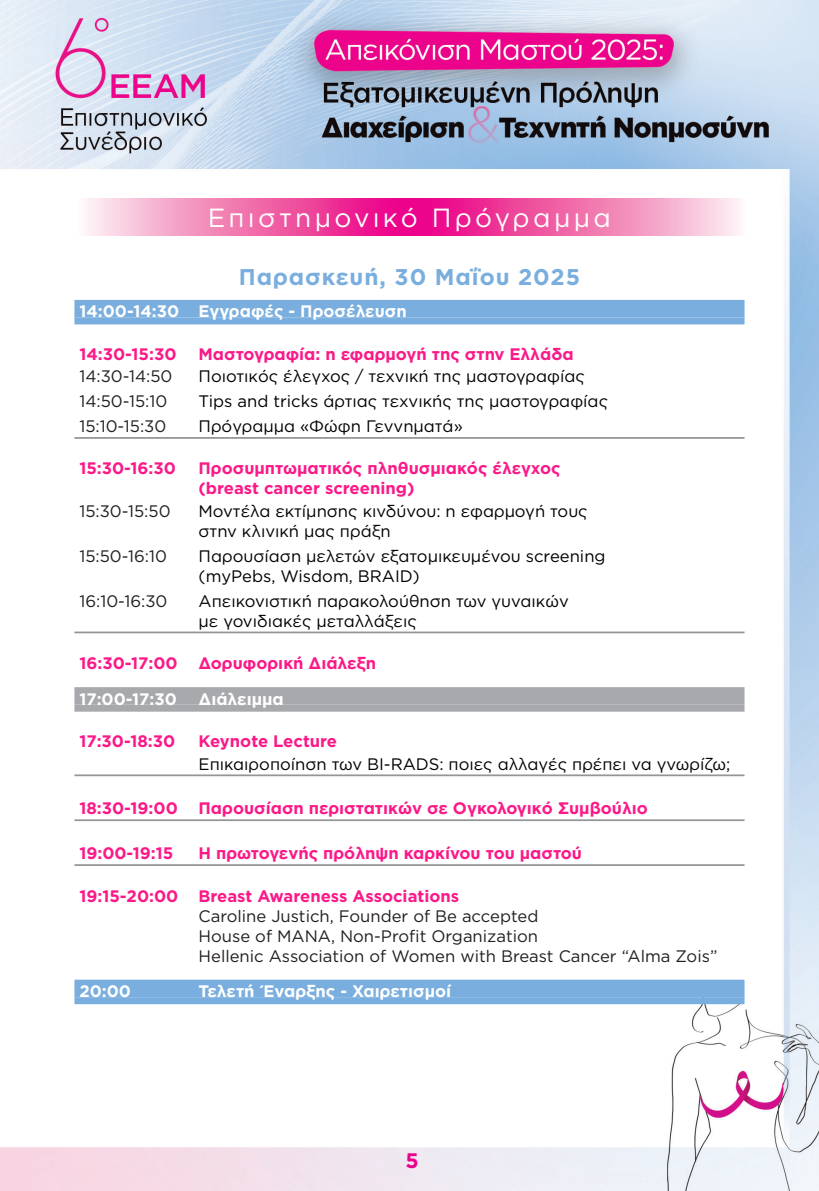
<style>
.page{position:relative;width:819px;height:1191px;background:#fff}
.page>*{position:absolute;margin:0;border:0;box-sizing:border-box;transform-origin:0 0}
.t1{font:26.25px "Gotham Greek";letter-spacing:.13em;color:#fff}
.t2{font:700 22.75px "Gotham Greek";letter-spacing:.04em;color:#79aede}
.t3{font:700 21px "Gotham Greek";color:#ed028c}
.t4{font:16.62px/19.9px "Gotham Greek";color:#000}
.t5{font:700 16.62px/19.9px "Gotham Greek";color:#fb1988}
.t6{font:16.62px/19.9px "Gotham Greek";color:#231f20}
.t7{font:700 16.62px "Gotham Greek";color:#fff}
</style>
<div class="page">
<img style="left:0;top:0;width:819px;height:1191px">
<svg style="left:74px;top:198px;width:670px;height:38px"></svg>
<div style="left:74px;top:300px;width:670px;height:17px;background:#79aede"></div>
<div style="left:74px;top:317px;width:670px;height:7px;background:#79aede"></div>
<hr style="left:74px;top:437px;width:670px;height:2px;background:#939598">
<hr style="left:74px;top:631px;width:670px;height:2px;background:#939598">
<div style="left:74px;top:687px;width:670px;height:17px;background:#a8a9ad"></div>
<div style="left:74px;top:704px;width:670px;height:7px;background:#a8a9ad"></div>
<hr style="left:74px;top:774px;width:670px;height:2px;background:#939598">
<hr style="left:74px;top:819px;width:670px;height:2px;background:#939598">
<hr style="left:74px;top:864px;width:670px;height:2px;background:#939598">
<div style="left:74px;top:979px;width:670px;height:18px;background:#79aede"></div>
<div style="left:74px;top:997px;width:670px;height:7px;background:#79aede"></div>
<p class="t1" style="left:208px;top:203px;width:404px">Επιστημονικό Πρόγραμμα</p>
<p class="t2" style="left:239px;top:263px;width:342px">Παρασκευή, 30 Μαΐου 2025</p>
<p class="t7" style="left:79px;top:302px;width:329px">14:00-14:30 Εγγραφές - Προσέλευση</p>
<p class="t5" style="left:79px;top:343px;width:99px">14:30-15:30</p>
<p class="t5" style="left:198px;top:343px;width:376px">Μαστογραφία: η εφαρμογή της στην Ελλάδα</p>
<p class="t6" style="left:79px;top:366px;width:95px">14:30-14:50</p>
<p class="t4" style="left:198px;top:366px;width:388px">Ποιοτικός έλεγχος / τεχνική της μαστογραφίας</p>
<p class="t6" style="left:79px;top:391px;width:89px">14:50-15:10</p>
<p class="t4" style="left:198px;top:391px;width:411px">Tips and tricks άρτιας τεχνικής της μαστογραφίας</p>
<p class="t6" style="left:79px;top:416px;width:88px">15:10-15:30</p>
<p class="t4" style="left:198px;top:416px;width:266px">Πρόγραμμα «Φώφη Γεννηματά»</p>
<p class="t5" style="left:79px;top:458px;width:98px">15:30-16:30</p>
<p class="t5" style="left:198px;top:458px;width:363px">Προσυμπτωματικός πληθυσμιακός έλεγχος (breast cancer screening)</p>
<p class="t6" style="left:79px;top:501px;width:93px">15:30-15:50</p>
<p class="t4" style="left:198px;top:501px;width:390px">Μοντέλα εκτίμησης κινδύνου: η εφαρμογή τους στην κλινική μας πράξη</p>
<p class="t6" style="left:79px;top:545px;width:89px">15:50-16:10</p>
<p class="t4" style="left:198px;top:545px;width:408px">Παρουσίαση μελετών εξατομικευμένου screening (myPebs, Wisdom, BRAID)</p>
<p class="t6" style="left:79px;top:590px;width:90px">16:10-16:30</p>
<p class="t4" style="left:198px;top:590px;width:372px">Απεικονιστική παρακολούθηση των γυναικών με γονιδιακές μεταλλάξεις</p>
<p class="t5" style="left:79px;top:652px;width:100px">16:30-17:00</p>
<p class="t5" style="left:198px;top:652px;width:179px">Δορυφορική Διάλεξη</p>
<p class="t7" style="left:79px;top:689px;width:99px">17:00-17:30</p>
<p class="t7" style="left:198px;top:689px;width:87px">Διάλειμμα</p>
<p class="t5" style="left:79px;top:731px;width:97px">17:30-18:30</p>
<p class="t5" style="left:198px;top:731px;width:140px">Keynote Lecture</p>
<p class="t4" style="left:198px;top:753px;width:533px">Επικαιρoποίηση των BI-RADS: ποιες αλλαγές πρέπει να γνωρίζω;</p>
<p class="t5" style="left:79px;top:798px;width:570px">18:30-19:00 Παρουσίαση περιστατικών σε Ογκολογικό Συμβούλιο</p>
<p class="t5" style="left:79px;top:843px;width:95px">19:00-19:15</p>
<p class="t5" style="left:198px;top:843px;width:385px">Η πρωτογενής πρόληψη καρκίνου του μαστού</p>
<p class="t5" style="left:79px;top:885px;width:381px">19:15-20:00 Breast Awareness Associations</p>
<p class="t6" style="left:198px;top:905px;width:520px">Caroline Justich, Founder of Be accepted<br>House of MANA, Non-Profit Organization<br>Hellenic Association of Women with Breast Cancer “Alma Zois”</p>
<p class="t7" style="left:79px;top:981px;width:53px">20:00</p>
<p class="t7" style="left:198px;top:981px;width:254px">Τελετή Έναρξης - Χαιρετισμοί</p>
<p class="t3" style="left:405px;top:1147px;width:15px">5</p>
</div>
